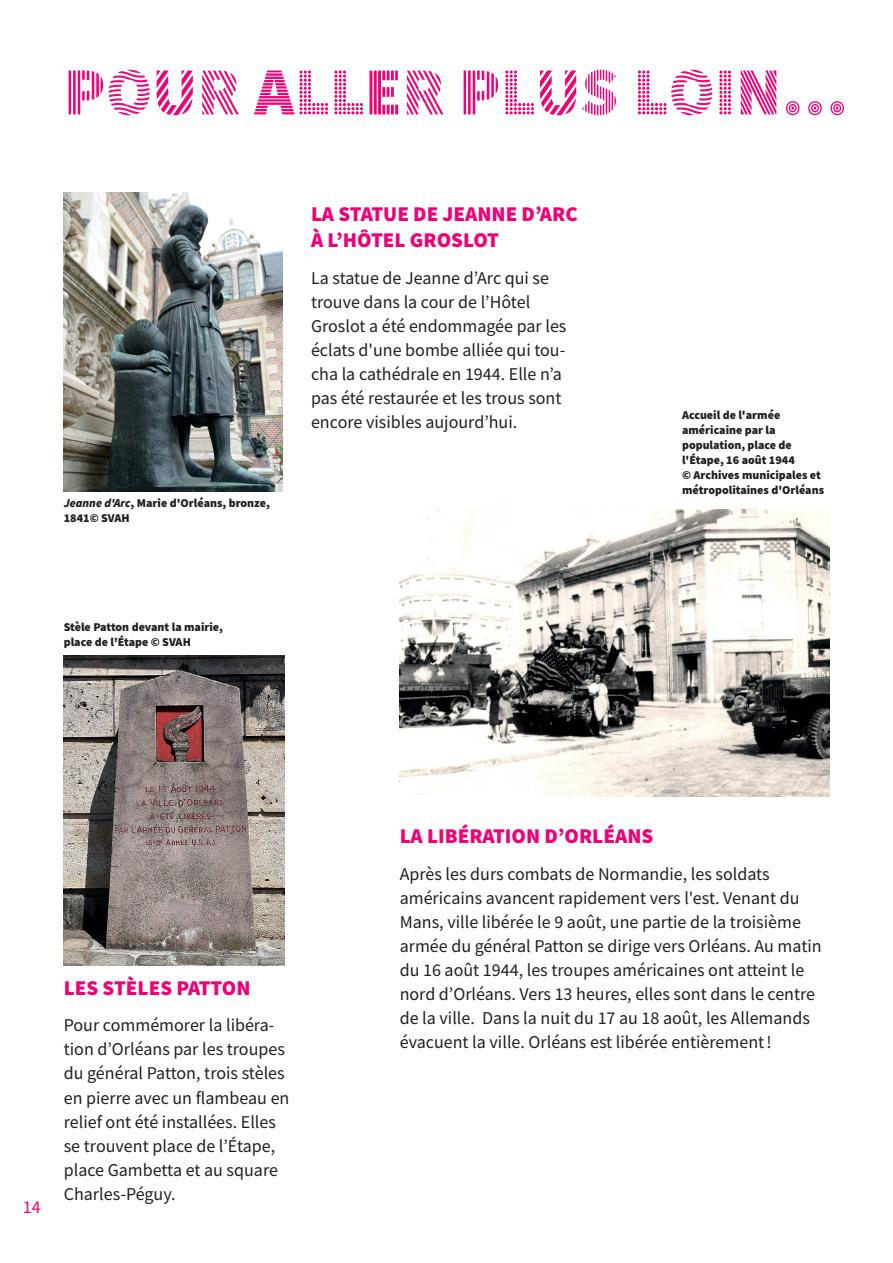
<style>
.page{position:relative;width:893px;height:1263px;background:#fff}
.page>*{position:absolute;margin:0;border:0;box-sizing:border-box;transform-origin:0 0}
.TITRE_NIVEAU_1{font:900 67.5px "Source Sans Pro DISPLAYV2";color:#ed0277}
.Titre_Niveau_2{font:900 21px/25.5px "Source Sans Pro";color:#ed0277}
.TEXTE_COURANT{font:18px/24px "Source Sans Pro";color:#231f20}
.TEXTE_COURANT-2{font:18px "Source Sans Pro";color:#ed0277}
.LEGENDE___TEXTE_PETIT{font:900 12px/15px "Source Sans Pro";color:#231f20}
.s1{font-style:italic}
</style>
<div class="page">
<img style="left:64px;top:193px;width:219px;height:298px">
<img style="left:64px;top:656px;width:221px;height:309px">
<img style="left:400px;top:510px;width:429px;height:287px">
<p class="TITRE_NIVEAU_1" style="left:64px;top:57px;width:786px">POUR ALLER PLUS LOIN…</p>
<p class="LEGENDE___TEXTE_PETIT" style="left:64px;top:495px;width:208px"><span class="s1">Jeanne d'Arc</span>, Marie d'Orléans, bronze,<br>1841© SVAH</p>
<p class="LEGENDE___TEXTE_PETIT" style="left:64px;top:620px;width:161px">Stèle Patton devant la mairie, place de l'Étape © SVAH</p>
<p class="Titre_Niveau_2" style="left:311px;top:201px;width:268px">LA STATUE DE JEANNE D’ARC<br>À L’HÔTEL GROSLOT</p>
<p class="TEXTE_COURANT" style="left:311px;top:265px;width:257px">La statue de Jeanne d’Arc qui se trouve dans la cour de l’Hôtel<br>Groslot a été endommagée par les éclats d'une bombe alliée qui tou&shy;cha la cathédrale en 1944. Elle n’a pas été restaurée et les trous sont encore visibles aujourd’hui.</p>
<p class="LEGENDE___TEXTE_PETIT" style="left:682px;top:407px;width:114px">Accueil de l'armée américaine par la population, place de l'Étape, 16 août 1944</p>
<p class="LEGENDE___TEXTE_PETIT" style="left:682px;top:467px;width:144px">© Archives municipales et métropolitaines d'Orléans</p>
<p class="TEXTE_COURANT-2" style="left:23px;top:1195px;width:19px">14</p>
<p class="Titre_Niveau_2" style="left:64px;top:975px;width:188px">LES STÈLES PATTON</p>
<p class="TEXTE_COURANT" style="left:64px;top:1013px;width:227px">Pour commémorer la libéra&shy;tion d’Orléans par les troupes du général Patton, trois stèles en pierre avec un flambeau en relief ont été installées. Elles se trouvent place de l’Étape, place Gambetta et au square<br>Charles-Péguy.</p>
<p class="Titre_Niveau_2" style="left:400px;top:823px;width:255px">LA LIBÉRATION D’ORLÉANS</p>
<p class="TEXTE_COURANT" style="left:400px;top:861px;width:423px">Après les durs combats de Normandie, les soldats américains avancent rapidement vers l'est. Venant du Mans, ville libérée le 9 août, une partie de la troisième armée du général Patton se dirige vers Orléans. Au matin du 16 août 1944, les troupes américaines ont atteint le nord d’Orléans. Vers 13 heures, elles sont dans le centre de la ville. Dans la nuit du 17 au 18 août, les Allemands évacuent la ville. Orléans est libérée entièrement!</p>
</div>
